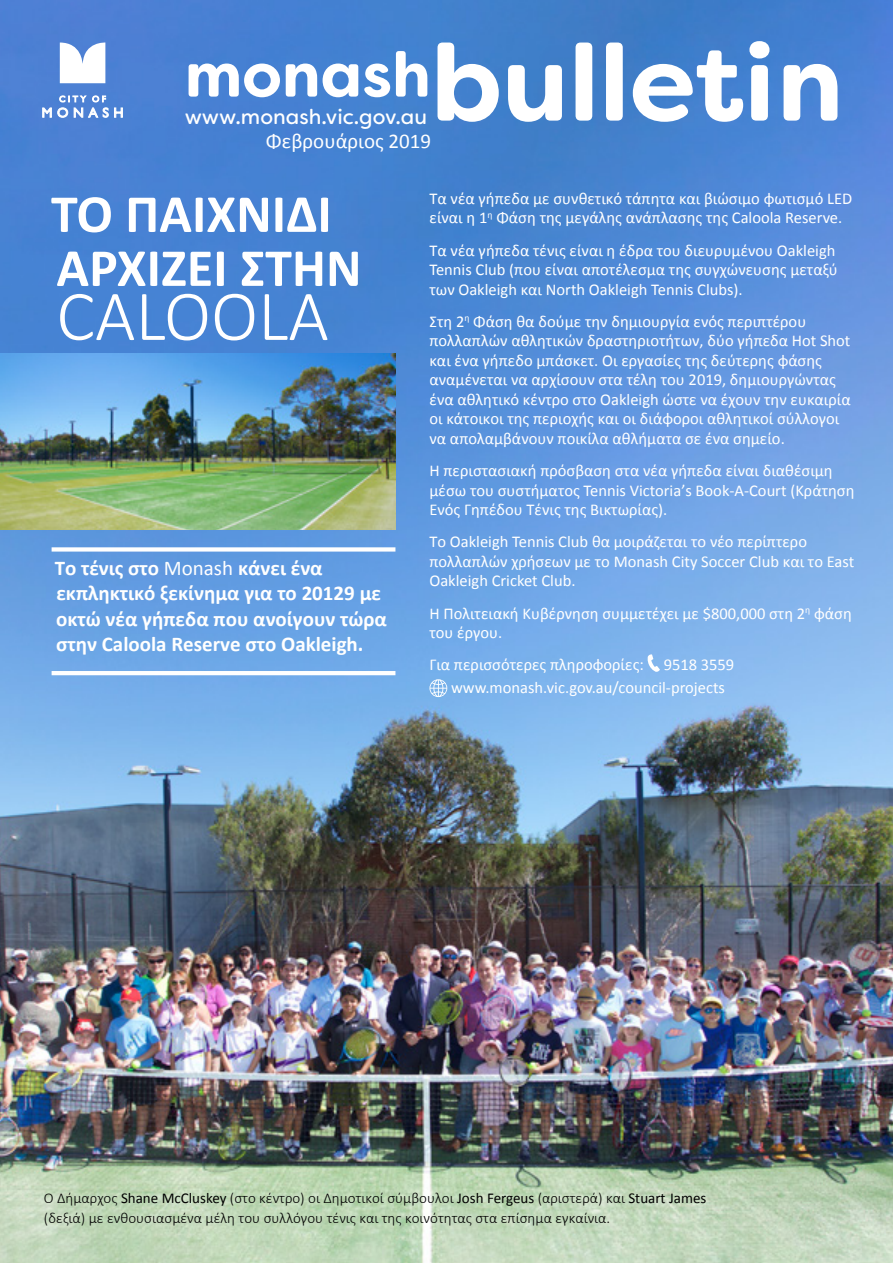
<style>
.page{position:relative;width:893px;height:1263px;background:#fff}
.page>*{position:absolute;margin:0;border:0;box-sizing:border-box;transform-origin:0 0}
.t1{font:700 108px "Filson Soft";color:#fff}
.t2{font:300 72px "Calibri";color:#fff}
.t3{font:700 63px "Filson Soft";color:#fff}
.t4{font:700 54px/54px "Calibri";color:#fff}
.t5{font:700 21px/25.2px "Calibri";color:#fff}
.t6{font:21px "Filson Soft";color:#fff}
.t7{font:21px "Calibri";color:#fff}
.t8{font:16.5px/19.5px "Calibri";color:#fff}
.t9{font:300 15px/19.5px "Calibri";color:#000}
.s1{font-weight:400}
</style>
<div class="page">
<img style="left:0;top:0;width:893px;height:1263px">
<svg style="left:42px;top:96px;width:81px;height:22px"></svg>
<svg style="left:60px;top:43px;width:45px;height:40px"></svg>
<svg style="left:647px;top:654px;width:13px;height:18px"></svg>
<svg style="left:429px;top:679px;width:18px;height:18px"></svg>
<hr style="left:52px;top:671px;width:343px;height:4px;background:#fff">
<div style="left:52px;top:547px;width:343px;height:5px;background:#fff"></div>
<img style="left:0;top:354px;width:395px;height:175px">
<h3 class="t3" style="left:185px;top:34px;width:248px">monash</h3>
<p class="t6" style="left:185px;top:103px;width:244px">www.monash.vic.gov.au</p>
<h1 class="t1" style="left:431px;top:13px;width:414px">bulletin</h1>
<p class="t7" style="left:266px;top:128px;width:167px">Φεβρουάριος 2019</p>
<h3 class="t4" style="left:51px;top:184px;width:312px">ΤΟ ΠΑΙΧΝΙΔΙ<br>ΑΡΧΙΖΕΙ ΣΤΗΝ</h3>
<h2 class="t2" style="left:56px;top:271px;width:274px">CALOOLA</h2>
<p class="t5" style="left:55px;top:555px;width:334px">Το τένις στο <span class="s1">Monash</span> κάνει ένα εκπληκτικό ξεκίνημα για το 20129 με οκτώ νέα γήπεδα που ανοίγουν τώρα στην Caloola Reserve στο Oakleigh.</p>
<p class="t8" style="left:429px;top:188px;width:424px">Τα νέα γήπεδα με συνθετικό τάπητα και βιώσιμο φωτισμό LED είναι η 1<sup>η</sup> Φάση της μεγάλης ανάπλασης της Caloola Reserve.</p>
<p class="t8" style="left:429px;top:239px;width:410px">Τα νέα γήπεδα τένις είναι η έδρα του διευρυμένου Oakleigh<br>Tennis Club (που είναι αποτέλεσμα της συγχώνευσης μεταξύ των Oakleigh και North Oakleigh Tennis Clubs).</p>
<p class="t8" style="left:429px;top:311px;width:423px">Στη 2<sup>η</sup> Φάση θα δούμε την δημιουργία ενός περιπτέρου πολλαπλών αθλητικών δραστηριοτήτων, δύο γήπεδα Hot Shot και ένα γήπεδο μπάσκετ. Οι εργασίες της δεύτερης φάσης αναμένεται να αρχίσουν στα τέλη του 2019, δημιουργώντας ένα αθλητικό κέντρο στο Oakleigh ώστε να έχουν την ευκαιρία οι κάτοικοι της περιοχής και οι διάφοροι αθλητικοί σύλλογοι να απολαμβάνουν ποικίλα αθλήματα σε ένα σημείο.</p>
<p class="t8" style="left:429px;top:460px;width:427px">Η περιστασιακή πρόσβαση στα νέα γήπεδα είναι διαθέσιμη μέσω του συστήματος Tennis Victoria’s Book-A-Court (Κράτηση<br>Ενός Γηπέδου Τένις της Βικτωρίας).</p>
<p class="t8" style="left:429px;top:531px;width:426px">Το Oakleigh Tennis Club θα μοιράζεται το νέο περίπτερο πολλαπλών χρήσεων με το Monash City Soccer Club και το East<br>Oakleigh Cricket Club.</p>
<p class="t8" style="left:429px;top:602px;width:424px">Η Πολιτειακή Κυβέρνηση συμμετέχει με $800,000 στη 2<sup>η</sup> φάση του έργου.</p>
<p class="t8" style="left:451px;top:653px;width:285px;line-height:22.2px;text-indent:-22px">Για περισσότερες πληροφορίες: 9518 3559 www.monash.vic.gov.au/council-projects</p>
<p class="t9" style="left:44px;top:1188px;width:664px">Ο Δήμαρχος <span class="s1">Shane McCluskey</span> (στο κέντρο) οι Δημοτικοί σύμβουλοι <span class="s1">Josh Fergeus</span> (αριστερά) και <span class="s1">Stuart James </span>(δεξιά) με ενθουσιασμένα μέλη του συλλόγου τένις και της κοινότητας στα επίσημα εγκαίνια.</p>
</div>
